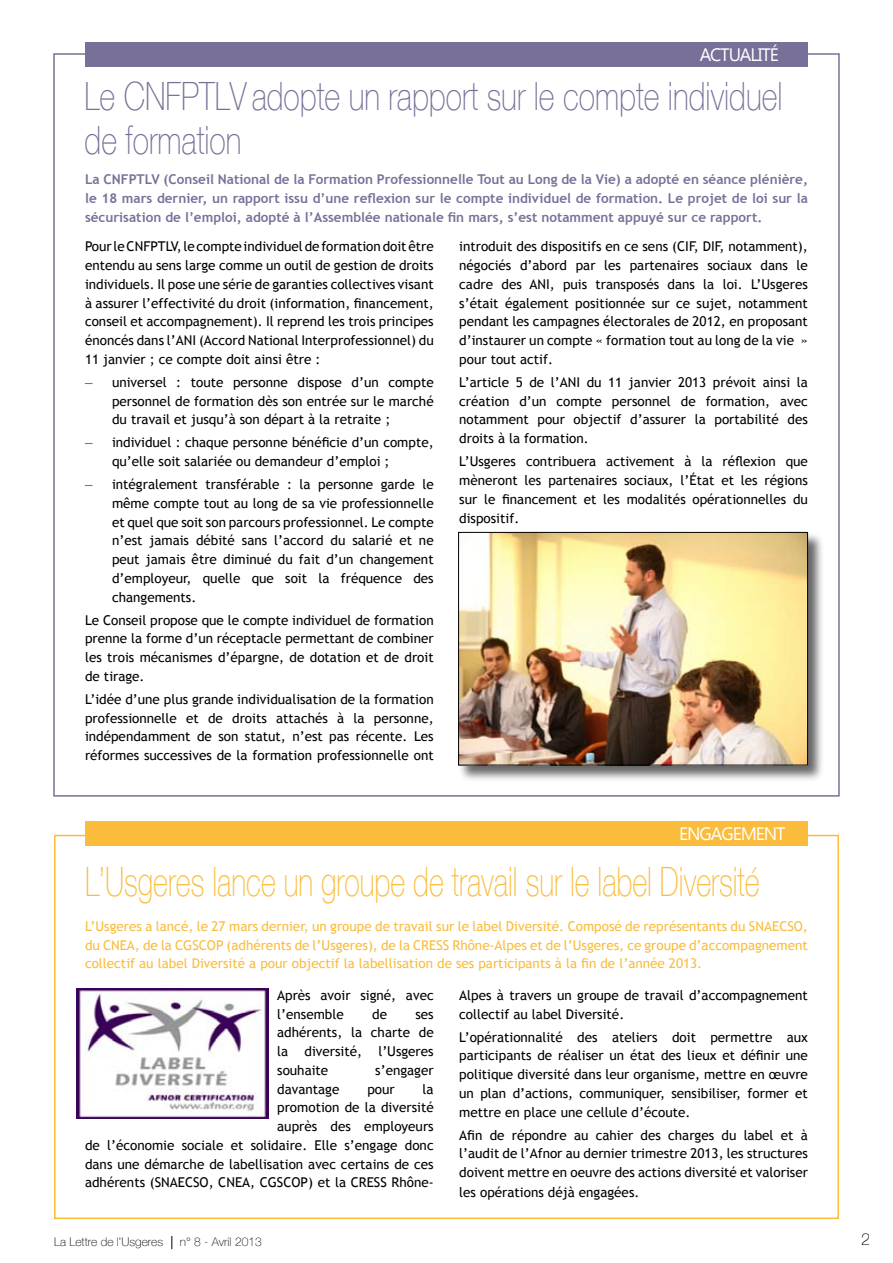
<style>
.page{position:relative;width:893px;height:1263px;background:#fff}
.page>*{position:absolute;margin:0;border:0;box-sizing:border-box;transform-origin:0 0}
.t1{font:100 40.5px "Helve Nue";color:#fabc3a;scale:.7 1}
.t2{font:100 39px/43.5px "Helve Nue";color:#797099;scale:.78 1}
.t3{font:18px "Segoe UI";letter-spacing:-.06em;color:#fff}
.t4{font:13.5px/18.8px "Trebuchet MS";color:#000;text-align:justify}
.t5{font:13.5px/18.8px "Trebuchet MS";color:#fabc3a;text-align:justify}
.t6{font:700 13.5px/18.8px "Trebuchet MS";color:#797099;text-align:justify}
.t7{font:13.5px "Arial";color:#797099}
.t8{font:100 12px "Helve Nue";color:#000}
.s1{color:#797099}
</style>
<div class="page">
<svg style="left:172px;top:1236px;width:1px;height:13px"></svg>
<div style="left:85px;top:43px;width:723px;height:24px;background:#797099"></div>
<div style="left:85px;top:821px;width:723px;height:25px;background:#fabc3a"></div>
<img style="left:77px;top:989px;width:192px;height:130px">
<div style="left:458px;top:531px;width:367px;height:253px;background:#000;opacity:.6"></div>
<img style="left:460px;top:534px;width:346px;height:229px">
<div style="left:458px;top:532px;width:350px;height:233px;border:1px solid #000"></div>
<h3 class="t3" style="left:700px;top:42px;width:89px">ACTUALITÉ<span class="s1">S</span></h3>
<h2 class="t2" style="left:84px;top:73px;width:896px">Le CNFPTLV adopte un rapport sur le compte individuel de formation</h2>
<p class="t6" style="left:85px;top:170px;width:724px">La CNFPTLV (Conseil National de la formation professionnelle tout au long de la vie) a adopté en séance plénière, le 18 mars dernier, un rapport issu d’une reflexion sur le compte individuel de formation. Le projet de loi sur la sécurisation de l’emploi, adopté à l’Assemblée nationale fin mars, s’est notamment appuyé sur ce rapport.</p>
<p class="t4" style="left:85px;top:237px;width:350px">Pour le CNFPTLV, le compte individuel de formation doit être entendu au sens large comme un outil de gestion de droits individuels. Il pose une série de garanties collectives visant à assurer l’effectivité du droit (information, financement, conseil et accompagnement). Il reprend les trois principes énoncés dans l’ANI (Accord National Interprofessionnel) du 11 janvier ; ce compte doit ainsi être :</p>
<p class="t4" style="left:112px;top:373px;width:323px">universel : toute personne dispose d’un compte personnel de formation dès son entrée sur le marché du travail et jusqu’à son départ à la retraite ;</p>
<p class="t4" style="left:112px;top:433px;width:323px">individuel : chaque personne bénéficie d’un compte, qu’elle soit salariée ou demandeur d’emploi ;</p>
<p class="t4" style="left:112px;top:475px;width:323px">intégralement transférable : la personne garde le même compte tout au long de sa vie professionnelle et quel que soit son parcours professionnel. Le compte n’est jamais débité sans l’accord du salarié et ne peut jamais être diminué du fait d’un changement d’employeur, quelle que soit la fréquence des changements.</p>
<p class="t4" style="left:85px;top:611px;width:350px">Le Conseil propose que le compte individuel de formation prenne la forme d’un réceptacle permettant de combiner les trois mécanismes d’épargne, de dotation et de droit de tirage.</p>
<p class="t4" style="left:85px;top:690px;width:350px">L’idée d’une plus grande individualisation de la formation professionnelle et de droits attachés à la personne, indépendamment de son statut, n’est pas récente. Les réformes successives de la formation professionnelle ont</p>
<p class="t7" style="left:85px;top:373px;width:9px">–</p>
<p class="t7" style="left:85px;top:434px;width:9px">–</p>
<p class="t7" style="left:85px;top:475px;width:9px">–</p>
<p class="t4" style="left:459px;top:237px;width:350px">introduit des dispositifs en ce sens (CIF, DIF, notamment), négociés d’abord par les partenaires sociaux dans le cadre des ANI, puis transposés dans la loi. L’Usgeres s’était également positionnée sur ce sujet, notamment pendant les campagnes électorales de 2012, en proposant d’instaurer un compte « formation tout au long de la vie » pour tout actif.</p>
<p class="t4" style="left:459px;top:373px;width:350px">L’article 5 de l’ANI du 11 janvier 2013 prévoit ainsi la création d’un compte personnel de formation, avec notamment pour objectif d’assurer la portabilité des droits à la formation.</p>
<p class="t4" style="left:459px;top:452px;width:350px">L’Usgeres contribuera activement à la réflexion que mèneront les partenaires sociaux, l’État et les régions sur le financement et les modalités opérationnelles du dispositif.</p>
<h3 class="t3" style="left:679px;top:821px;width:107px">ENGAGEMENT</h3>
<h1 class="t1" style="left:85px;top:857px;width:965px">L’Usgeres lance un groupe de travail sur le label Diversité</h1>
<p class="t5" style="left:85px;top:917px;width:679px">L’Usgeres a lancé, le 27 mars dernier, un groupe de travail sur le label Diversité. Composé de représentants du Snaecs</p>
<p class="t5" style="left:85px;top:917px;width:724px;text-indent:709px">o, du CNEA, de la CGSCOP (adhérents de l’Usgeres), de la CRESS Rhône-Alpes et de l’Usgeres, ce groupe d’accompagnement collectif au label Diversité a pour objectif la labellisation de ses participants à la fin de l’année 2013.</p>
<p class="t4" style="left:277px;top:986px;width:158px">Après avoir signé, avec l’ensemble</p>
<p class="t4" style="left:372px;top:1005px;width:16px">de</p>
<p class="t4" style="left:277px;top:1005px;width:158px;text-indent:138px">ses adhérents, la charte de la diversité, l’Usgeres souhaite</p>
<p class="t4" style="left:375px;top:1061px;width:60px">s’engager</p>
<p class="t4" style="left:85px;top:1080px;width:350px;text-align:right">la<br>promotion de la diversité<br>auprès des employeurs<br>de l’économie sociale et solidaire. Elle s’engage donc dans une démarche de labellisation avec certains de ces adhérents (SNAECSO, CNEA, CGSCOP) et la CRESS Rhône-</p>
<p class="t4" style="left:277px;top:1080px;width:64px">davantage</p>
<p class="t4" style="left:367px;top:1080px;width:29px">pour</p>
<p class="t8" style="left:54px;top:1234px;width:111px">La Lettre de l’Usgeres</p>
<p class="t8" style="left:180px;top:1234px;width:83px">n° 8 - Avril 201 3</p>
<p class="t4" style="left:459px;top:986px;width:350px">Alpes à travers un groupe de travail d’accompagnement collectif au label Diversité.</p>
<p class="t4" style="left:459px;top:1028px;width:350px">L’opérationnalité des ateliers doit permettre aux participants de réaliser un état des lieux et définir une politique diversité dans leur organisme, mettre en œuvre un plan d’actions, communiquer, sensibiliser, former et mettre en place une cellule d’écoute.</p>
<p class="t4" style="left:459px;top:1125px;width:350px">Afin de répondre au cahier des charges du label et à l’audit de l’Afnor au dernier trimestre 2013, les structures doivent mettre en oeuvre des actions diversité et valoriser les opérations déjà engagées.</p>
</div>
